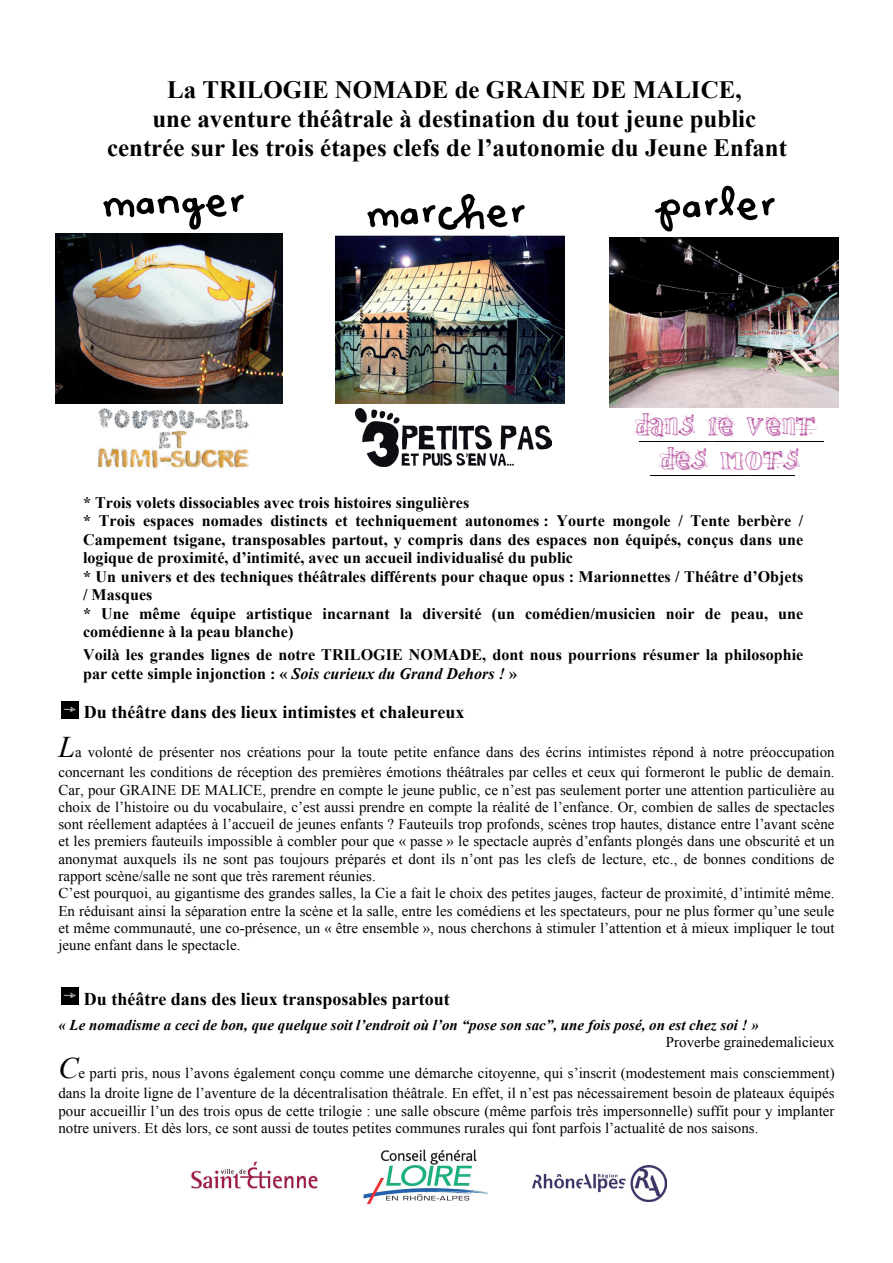
<style>
.page{position:relative;width:893px;height:1263px;background:#fff}
.page>*{position:absolute;margin:0;border:0;box-sizing:border-box;transform-origin:0 0}
.t1{font:54px/77.1px "Denne Etude";color:#000}
.t2{font:700 24.9px/28.7px "Times New Roman";color:#000;text-align:center}
.t3{font:700 24px "Times New Roman";color:#000}
.t4{font:23.25px "jamaistevie";letter-spacing:.015em;color:#b24399}
.t5{font:700 18px "Times New Roman";color:#000}
.t6{font:700 16.05px/18.6px "Times New Roman";color:#000}
.t7{font:15px/17.2px "Times New Roman";color:#000}
.t8{font:italic 700 15px "Times New Roman";color:#000}
.s1{font-style:italic}
.s2{font-style:italic;font-size:30px}
</style>
<div class="page">
<img style="left:61px;top:701px;width:17px;height:17px">
<img style="left:61px;top:988px;width:17px;height:17px">
<img style="left:56px;top:234px;width:226px;height:170px">
<img style="left:335px;top:235px;width:230px;height:169px">
<img style="left:97px;top:408px;width:152px;height:60px">
<img style="left:355px;top:408px;width:196px;height:58px">
<img style="left:609px;top:238px;width:230px;height:170px">
<img style="left:532px;top:1165px;width:134px;height:37px">
<img style="left:363px;top:1149px;width:125px;height:56px">
<img style="left:190px;top:1162px;width:128px;height:28px">
<h2 class="t2" style="left:107px;top:78px;width:696px">La TRILOGIE NOMADE de GRAINE DE MALICE,<br>une aventure théâtrale à destination du tout jeune public<br>centrée sur les trois étapes clefs de l’autonomie du Jeune Enfant :</h2>
<h1 class="t1" style="left:654px;top:93px;width:161px">marcher parler</h1>
<h1 class="t1" style="left:367px;top:100px;width:161px">manger marcher</h1>
<h1 class="t1" style="left:103px;top:167px;width:145px">manger</h1>
<h3 class="t4" style="left:636px;top:413px;width:241px">DANS LE VENT DES</h3>
<p class="t6" style="left:83px;top:494px;width:722px">* Trois volets dissociables avec trois histoires singulières<br>* Trois espaces nomades distincts et techniquement autonomes : Yourte mongole / Tente berbère / Campement tsigane, transposables partout, y compris dans des espaces non équipés, conçus dans une logique de proximité, d’intimité, avec un accueil individualisé du public<br>* Un univers et des techniques théâtrales différents pour chaque opus : Marionnettes / Théâtre d’Objets / Masques<br>* Une même équipe artistique incarnant la diversité (un comédien/musicien noir de peau, une comédienne à la peau blanche)</p>
<p class="t6" style="left:83px;top:647px;width:722px">Voilà les grandes lignes de notre TRILOGIE NOMADE, dont nous pourrions résumer la philosophie par cette simple injonction : « <span class="s1">Sois curieux du Grand Dehors !</span> »</p>
<h3 class="t3" style="left:328px;top:617px;width:238px">TRILOGIE NOMADE</h3>
<p class="t5" style="left:84px;top:706px;width:382px">Du théâtre dans des lieux intimistes et chaleureux</p>
<p class="t7" style="left:58px;top:743px;width:778px;line-height:20.4px"><span class="s2">L</span>a volonté de présenter nos créations pour la toute petite enfance dans des écrins intimistes répond à notre préoccupation concernant les conditions de réception des premières émotions théâtrales par celles et ceux qui formeront le public de demain.</p>
<p class="t7" style="left:58px;top:782px;width:778px">Car, pour GRAINE DE MALICE, prendre en compte le jeune public, ce n’est pas seulement porter une attention particulière au choix de l’histoire ou du vocabulaire, c’est aussi prendre en compte la réalité de l’enfance. Or, combien de salles de spectacles sont réellement adaptées à l’accueil de jeunes enfants ? Fauteuils trop profonds, scènes trop hautes, distance entre l’avant scène et les premiers fauteuils impossible à combler pour que « passe » le spectacle auprès d’enfants plongés dans une obscurité et un anonymat auxquels ils ne sont pas toujours préparés et dont ils n’ont pas les clefs de lecture, etc., de bonnes conditions de rapport scène/salle ne sont que très rarement réunies.<br>C’est pourquoi, au gigantisme des grandes salles, la Cie a fait le choix des petites jauges, facteur de proximité, d’intimité même.<br>En réduisant ainsi la séparation entre la scène et la salle, entre les comédiens et les spectateurs, pour ne plus former qu’une seule et même communauté, une co-présence, un « être ensemble », nous cherchons à stimuler l’attention et à mieux impliquer le tout jeune enfant dans le spectacle.</p>
<p class="t5" style="left:84px;top:992px;width:368px">Du théâtre dans des lieux transposables partout</p>
<p class="t8" style="left:58px;top:1019px;width:702px">« Le nomadisme a ceci de bon, que quelque soit l’endroit où l’on “pose son sac”, une fois posé, on est chez soi ! »</p>
<p class="t7" style="left:58px;top:1027px;width:778px;line-height:31.3px;text-align:right">Proverbe grainedemalicieux<br><span class="s2">C</span>e parti pris, nous l’avons également conçu comme une démarche citoyenne, qui s’inscrit (modestement mais consciemment)</p>
<p class="t7" style="left:58px;top:1086px;width:778px;text-align:justify">dans la droite ligne de l’aventure de la décentralisation théâtrale. En effet, il n’est pas nécessairement besoin de plateaux équipés pour accueillir l’un des trois opus de cette trilogie : une salle obscure (même parfois très impersonnelle) suffit pour y implanter notre univers. Et dès lors, ce sont aussi de toutes petites communes rurales qui font parfois l’actualité de nos saisons.</p>
</div>
